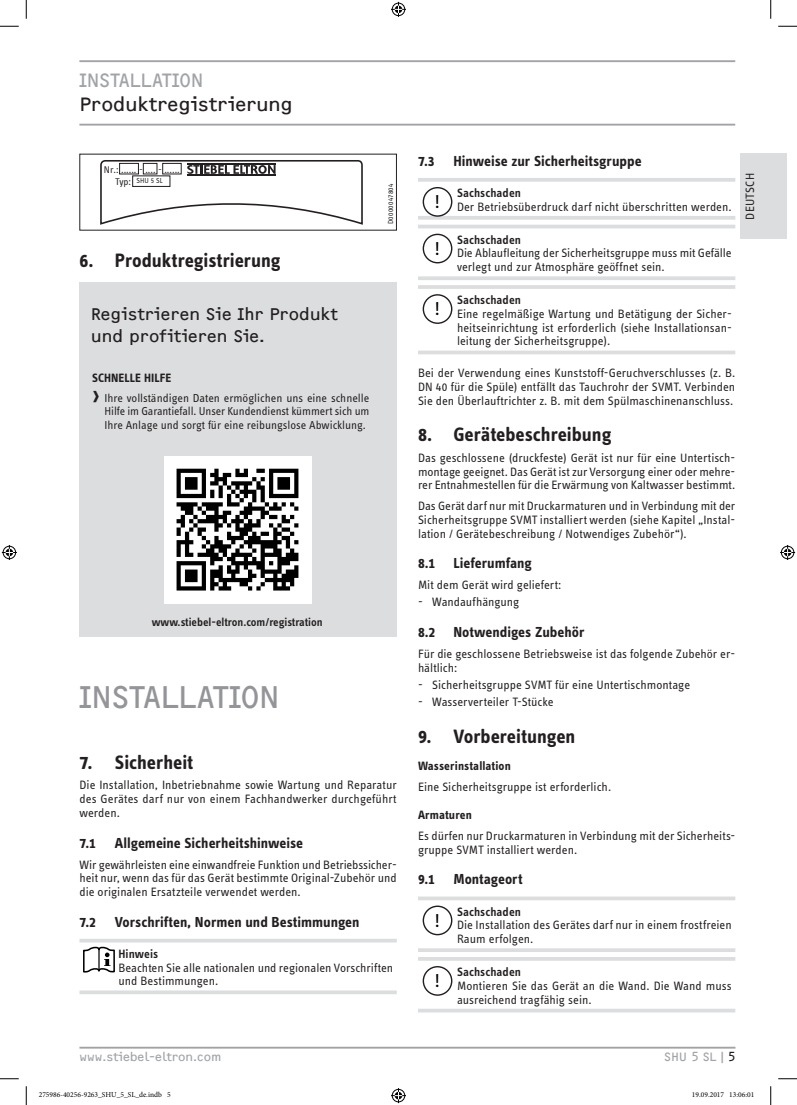
<style>
.page{position:relative;width:797px;height:1105px;background:#fff}
.page>*{position:absolute;margin:0;border:0;box-sizing:border-box;transform-origin:0 0}
.t1{font:32.5px "F2 FOCR Bczyk Com";letter-spacing:-.02em;color:#939598}
.t2{font:700 20px "STE Info Text";color:#231f20}
.t3{font:20px "F2 FOCR Bczyk Com";letter-spacing:-.005em;color:#231f20}
.t4{font:20px "F2 FOCR Bczyk Com";letter-spacing:-.015em;color:#a1a3a6}
.t5{font:19.38px "STE Info Text";color:#000}
.t6{font:17.5px/22.5px "F2 FOCR Bczyk Com";letter-spacing:.01em;color:#231f20}
.t7{font:700 15px "STE Info Text";color:#231f20}
.t8{font:12.5px/13.8px "STE Info Text";color:#231f20;text-align:justify}
.t9{font:600 12.5px "STE Info Text";letter-spacing:.005em;color:#231f20}
.t10{font:700 12.5px "STE Info Text";letter-spacing:.005em;color:#231f20}
.t11{font:12.5px "F2 FOCR Bczyk Com";color:#a1a3a6}
.t12{font:11.88px/13.8px "STE Info Text";color:#231f20;text-align:justify}
.t13{font:600 11.88px "STE Info Text";color:#231f20}
.t14{font:10px "STE Info Office";color:#231f20}
.t15{font:7.5px "Minion Pro";color:#000}
.t16{font:7.5px "STE Info Text";letter-spacing:.035em;color:#231f20}
.s1{font-family:"F2 FOCR Bczyk Com";font-size:25px}
.s2{color:#231f20}
</style>
<div class="page">
<div style="left:740px;top:154px;width:46px;height:85px;background:#dcdddf"></div>
<hr style="left:79px;top:1047px;width:656px;height:1px;background:#a1a3a6">
<hr style="left:79px;top:60px;width:656px;height:2px;background:#a1a3a6">
<hr style="left:79px;top:124px;width:656px;height:2px;background:#a1a3a6">
<svg style="left:100px;top:160px;width:263px;height:65px"></svg>
<div style="left:79px;top:282px;width:318px;height:354px;background:#dcdddf"></div>
<div style="left:164px;top:456px;width:147px;height:147px;background:#fff"></div>
<svg style="left:176px;top:469px;width:122px;height:121px"></svg>
<hr style="left:79px;top:939px;width:318px;height:3px;background:#dcdddf">
<svg style="left:79px;top:990px;width:318px;height:4px"></svg>
<svg style="left:83px;top:947px;width:32px;height:25px"></svg>
<hr style="left:98px;top:949px;width:2px;height:21px;background:#000">
<hr style="left:418px;top:178px;width:317px;height:4px;background:#dcdddf">
<hr style="left:418px;top:216px;width:317px;height:4px;background:#dcdddf">
<div style="left:422px;top:187px;width:30px;height:30px;border:1px solid #231f20;border-radius:50%"></div>
<hr style="left:418px;top:225px;width:317px;height:3px;background:#dcdddf">
<svg style="left:418px;top:276px;width:317px;height:4px"></svg>
<div style="left:422px;top:234px;width:30px;height:29px;border:1px solid #231f20;border-radius:50%"></div>
<hr style="left:418px;top:285px;width:317px;height:4px;background:#dcdddf">
<hr style="left:418px;top:351px;width:317px;height:3px;background:#dcdddf">
<div style="left:422px;top:294px;width:30px;height:30px;border:1px solid #231f20;border-radius:50%"></div>
<svg style="left:418px;top:896px;width:317px;height:4px"></svg>
<hr style="left:418px;top:948px;width:317px;height:4px;background:#dcdddf">
<div style="left:422px;top:905px;width:30px;height:30px;border:1px solid #231f20;border-radius:50%"></div>
<hr style="left:418px;top:957px;width:317px;height:4px;background:#dcdddf">
<hr style="left:418px;top:1009px;width:317px;height:3px;background:#dcdddf">
<div style="left:422px;top:966px;width:30px;height:30px;border:1px solid #231f20;border-radius:50%"></div>
<svg style="left:0;top:25px;width:19px;height:2px"></svg>
<svg style="left:778px;top:25px;width:19px;height:2px"></svg>
<svg style="left:0;top:1078px;width:19px;height:1px"></svg>
<svg style="left:778px;top:1078px;width:19px;height:1px"></svg>
<svg style="left:25px;top:0;width:2px;height:19px"></svg>
<svg style="left:25px;top:1086px;width:2px;height:19px"></svg>
<svg style="left:770px;top:0;width:1px;height:19px"></svg>
<svg style="left:770px;top:1086px;width:1px;height:19px"></svg>
<svg style="left:391px;top:2px;width:15px;height:15px"></svg>
<svg style="left:391px;top:1088px;width:15px;height:15px"></svg>
<svg style="left:2px;top:545px;width:15px;height:15px"></svg>
<svg style="left:780px;top:545px;width:15px;height:15px"></svg>
<h2 class="t4" style="left:79px;top:69px;width:126px">INSTALLATION</h2>
<h2 class="t3" style="left:79px;top:93px;width:215px">Produktregistrierung</h2>
<p class="t14" style="left:104px;top:164px;width:77px">Nr.: ...... - .... - ......</p>
<p class="t14" style="left:115px;top:176px;width:18px">Typ:</p>
<p class="t16" style="left:136px;top:176px;width:28px">SHU 5 SL</p>
<h2 class="t2" style="left:79px;top:248px;width:203px">6. Produktregistrierung</h2>
<h3 class="t6" style="left:91px;top:303px;width:248px">Registrieren Sie Ihr Produkt und profitieren Sie.</h3>
<p class="t10" style="left:92px;top:370px;width:81px">SCHNELLE HILFE</p>
<p class="t12" style="left:104px;top:391px;width:266px;text-indent:-12px"><span class="s1">›</span> Ihre vollständigen Daten ermöglichen uns eine schnelle Hilfe im Garantiefall. Unser Kundendienst kümmert sich um Ihre Anlage und sorgt für eine reibungslose Abwicklung.</p>
<p class="t16" style="left:386px;top:224px;width:42px;rotate:-90deg">D0000047804</p>
<p class="t13" style="left:152px;top:616px;width:172px">www.stiebel-eltron.com/registration</p>
<h1 class="t1" style="left:79px;top:678px;width:202px">INSTALLATION</h1>
<h2 class="t2" style="left:79px;top:750px;width:115px">7. Sicherheit</h2>
<p class="t8" style="left:79px;top:778px;width:319px">Die Installation, Inbetriebnahme sowie Wartung und Reparatur des Gerätes darf nur von einem Fachhandwerker durchgeführt werden.</p>
<p class="t7" style="left:79px;top:834px;width:18px">7.1</p>
<p class="t7" style="left:115px;top:834px;width:190px">Allgemeine Sicherheitshinweise</p>
<p class="t8" style="left:79px;top:857px;width:319px">Wir gewährleisten eine einwandfreie Funktion und Betriebssicher&shy;heit nur, wenn das für das Gerät bestimmte Original-Zubehör und die originalen Ersatzteile verwendet werden.</p>
<p class="t7" style="left:79px;top:913px;width:18px">7.2</p>
<p class="t7" style="left:115px;top:913px;width:246px">Vorschriften, Normen und Bestimmungen</p>
<p class="t9" style="left:118px;top:946px;width:41px">Hinweis</p>
<p class="t8" style="left:118px;top:960px;width:276px">Beachten Sie alle nationalen und regionalen Vorschriften und Bestimmungen.</p>
<p class="t7" style="left:418px;top:152px;width:18px">7.3</p>
<p class="t7" style="left:453px;top:152px;width:190px">Hinweise zur Sicherheitsgruppe</p>
<h3 class="t5" style="left:434px;top:191px;width:7px">!</h3>
<p class="t9" style="left:457px;top:186px;width:65px">Sachschaden</p>
<p class="t8" style="left:457px;top:200px;width:276px">Der Betriebsüberdruck darf nicht überschritten werden.</p>
<h3 class="t5" style="left:434px;top:238px;width:7px">!</h3>
<p class="t9" style="left:457px;top:232px;width:65px">Sachschaden</p>
<p class="t8" style="left:457px;top:246px;width:276px">Die Ablaufleitung der Sicherheitsgruppe muss mit Gefälle verlegt und zur Atmosphäre geöffnet sein.</p>
<p class="t9" style="left:457px;top:293px;width:65px">Sachschaden</p>
<p class="t8" style="left:457px;top:307px;width:276px">Eine regelmäßige Wartung und Betätigung der Sicher&shy;heitseinrichtung ist erforderlich (siehe Installationsan&shy;leitung der Sicherheitsgruppe).</p>
<p class="t8" style="left:418px;top:366px;width:319px">Bei der Verwendung eines Kunststoff-Geruchverschlusses (z. B.<br>DN 40 für die Spüle) entfällt das Tauchrohr der SVMT. Verbinden Sie den Überlauftrichter z. B. mit dem Spülmaschinenanschluss.</p>
<h2 class="t2" style="left:418px;top:423px;width:195px">8. Gerätebeschreibung</h2>
<p class="t8" style="left:418px;top:451px;width:319px">Das geschlossene (druckfeste) Gerät ist nur für eine Untertisch&shy;montage geeignet. Das Gerät ist zur Versorgung einer oder mehre&shy;rer Entnahmestellen für die Erwärmung von Kaltwasser bestimmt.</p>
<p class="t8" style="left:418px;top:499px;width:319px">Das Gerät darf nur mit Druckarmaturen und in Verbindung mit der Sicherheitsgruppe SVMT installiert werden (siehe Kapitel „Instal&shy;lation / Gerätebeschreibung / Notwendiges Zubehör“).</p>
<p class="t7" style="left:418px;top:555px;width:115px">8.1 Lieferumfang</p>
<p class="t8" style="left:418px;top:578px;width:145px">Mit dem Gerät wird geliefert:</p>
<p class="t8" style="left:418px;top:595px;width:103px">- Wandaufhängung</p>
<p class="t7" style="left:418px;top:623px;width:168px">8.2 Notwendiges Zubehör</p>
<p class="t8" style="left:418px;top:647px;width:319px">Für die geschlossene Betriebsweise ist das folgende Zubehör er&shy;hältlich:</p>
<p class="t8" style="left:418px;top:678px;width:274px">- Sicherheitsgruppe SVMT für eine Untertischmontage</p>
<p class="t8" style="left:418px;top:695px;width:137px">- Wasserverteiler T-Stücke</p>
<h2 class="t2" style="left:418px;top:724px;width:159px">9. Vorbereitungen</h2>
<p class="t10" style="left:418px;top:759px;width:94px">Wasserinstallation</p>
<p class="t8" style="left:418px;top:780px;width:195px">Eine Sicherheitsgruppe ist erforderlich.</p>
<p class="t10" style="left:418px;top:808px;width:55px">Armaturen</p>
<p class="t8" style="left:418px;top:829px;width:319px">Es dürfen nur Druckarmaturen in Verbindung mit der Sicherheits&shy;gruppe SVMT installiert werden.</p>
<p class="t7" style="left:418px;top:871px;width:106px">9.1 Montageort</p>
<h3 class="t5" style="left:434px;top:909px;width:7px">!</h3>
<h3 class="t5" style="left:434px;top:298px;width:7px">!</h3>
<p class="t9" style="left:457px;top:904px;width:65px">Sachschaden</p>
<p class="t8" style="left:457px;top:918px;width:276px">Die Installation des Gerätes darf nur in einem frostfreien<br>Raum erfolgen.</p>
<h3 class="t5" style="left:434px;top:970px;width:7px">!</h3>
<p class="t9" style="left:457px;top:965px;width:65px">Sachschaden</p>
<p class="t8" style="left:457px;top:979px;width:276px">Montieren Sie das Gerät an die Wand. Die Wand muss ausreichend tragfähig sein.</p>
<p class="t8" style="left:743px;top:220px;width:48px;rotate:-90deg">DEUTSCH</p>
<p class="t11" style="left:79px;top:1050px;width:144px">www.stiebel-eltron.com</p>
<p class="t11" style="left:664px;top:1050px;width:73px">SHU 5 SL | <span class="s2">5</span></p>
<p class="t15" style="left:39px;top:1090px;width:133px">275986-40256-9263_SHU_5_SL_de.indb 5</p>
<p class="t15" style="left:692px;top:1090px;width:64px">19.09.2017 13:06:01</p>
</div>
